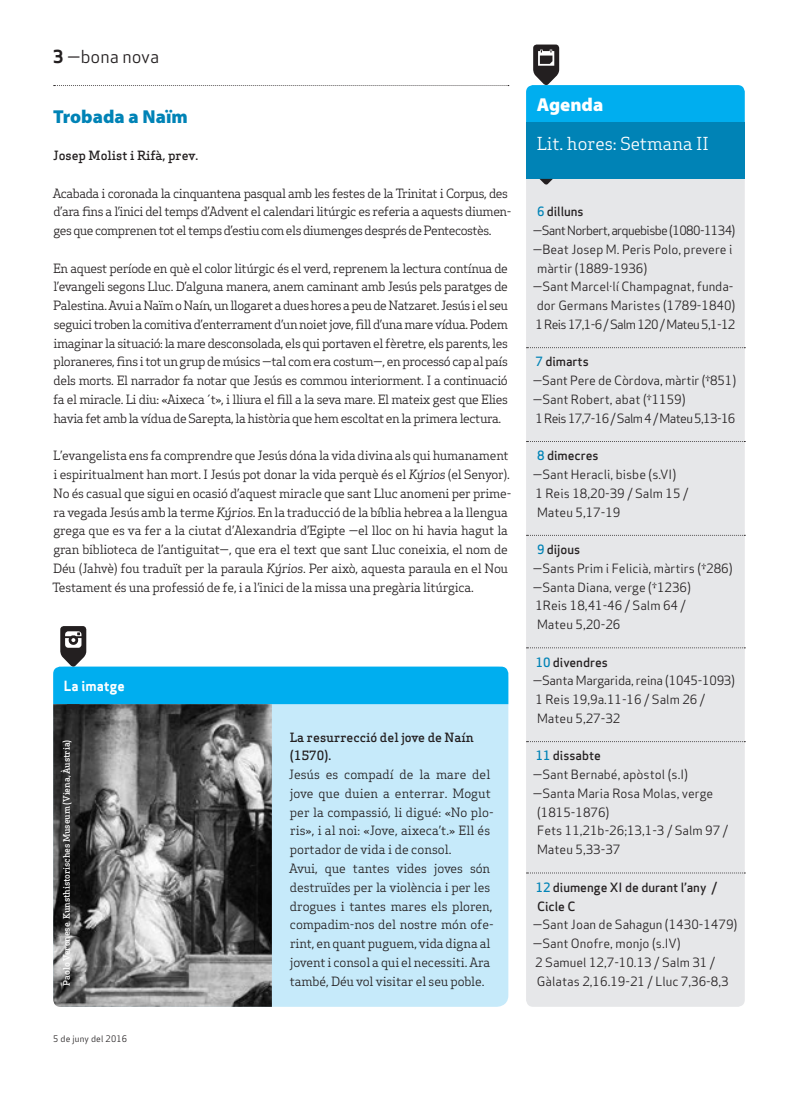
<style>
.page{position:relative;width:798px;height:1099px;background:#fff}
.page>*{position:absolute;margin:0;border:0;box-sizing:border-box;transform-origin:0 0}
.Titular_Petit{font:900 18.75px "Myriad Pro";color:#0083b6}
.Titular_Secció{font:900 18.75px "Myriad Pro";color:#fff}
.Subtitol_Secció{font:17.5px "Apex Serif";color:#fff}
.Capçalera{font:17.5px "Apex Sans Book T";color:#231f20}
.Titular_Secció_Petit{font:13.75px "Apex Sans Bold T";color:#fff}
.Text_General{font:12.5px/18.8px "Apex Serif";letter-spacing:-.02em;color:#231f20}
.Text_General-2{font:12.5px/18.8px "Apex Sans Book T";color:#231f20}
.Text_General-3{font:12.5px/18.8px "Apex Serif";letter-spacing:-.04em;color:#231f20}
.Text_General-4{font:12.5px/18.8px "Apex Serif";color:#231f20}
.Text_General-5{font:12.5px "Apex Sans Book T";letter-spacing:-.05em;color:#231f20}
.Text_General-6{font:12.5px/18.8px "Apex Sans Medium T";color:#231f20}
.Text_General-7{font:500 12.5px/18.8px "Apex Serif";color:#231f20}
.Text_General-8{font:12.5px "Apex Sans Book T";letter-spacing:-.02em;color:#231f20}
.Autors{font:500 12.5px "Apex Serif";color:#231f20}
.Peus_fotos{font:500 8.75px "Apex Serif";letter-spacing:-.015em;color:#fff}
.Data_Peu{font:8.75px "Apex Sans Book T";letter-spacing:.02em;color:#231f20}
.s1{font-family:"Apex Sans Bold T"}
.s2{font-style:italic}
.s3{color:#0083b6}
</style>
<div class="page">
<div style="left:526px;top:179px;width:218px;height:827px;background:#e6e7e9"></div>
<svg style="left:526px;top:347px;width:219px;height:1px"></svg>
<svg style="left:526px;top:535px;width:219px;height:1px"></svg>
<svg style="left:526px;top:647px;width:219px;height:1px"></svg>
<svg style="left:526px;top:441px;width:219px;height:1px"></svg>
<svg style="left:526px;top:741px;width:219px;height:1px"></svg>
<svg style="left:526px;top:872px;width:219px;height:1px"></svg>
<svg style="left:54px;top:85px;width:454px;height:1px"></svg>
<div style="left:526px;top:123px;width:218px;height:56px;background:#0083b6"></div>
<svg style="left:526px;top:45px;width:218px;height:78px"></svg>
<svg style="left:539px;top:179px;width:13px;height:6px"></svg>
<div style="left:53px;top:666px;width:455px;height:340px;background:#c6eafa;border-radius:11px"></div>
<img style="left:53px;top:710px;width:219px;height:296px">
<svg style="left:53px;top:626px;width:455px;height:84px"></svg>
<p class="Capçalera" style="left:53px;top:46px;width:107px"><span class="s1">3</span> —bona nova</p>
<p class="Titular_Petit" style="left:53px;top:104px;width:136px">Trobada a Naïm</p>
<p class="Autors" style="left:53px;top:148px;width:146px">Josep Molist i Rifà, prev.</p>
<p class="Text_General-3" style="left:53px;top:183px;width:460px">Acabada i coronada la cinquantena pasqual amb les festes de la Trinitat i Corpus, des d’ara fins a l’inici del temps d’Advent el calendari litúrgic es referia a aquests diumen&shy;ges que comprenen tot el temps d’estiu com els diumenges després de Pentecostès.</p>
<p class="Text_General" style="left:53px;top:258px;width:456px;text-align:justify">En aquest període en què el color litúrgic és el verd, reprenem la lectura contínua de l’evangeli segons Lluc. D’alguna manera, anem caminant amb Jesús pels paratges de Palestina. Avui a Naïm o Naín, un llogaret a dues hores a peu de Natzaret. Jesús i el seu seguici troben la comitiva d’enterrament d’un noiet jove, fill d’una mare vídua. Podem imaginar la situació: la mare desconsolada, els qui portaven el fèretre, els parents, les ploraneres, fins i tot un grup de músics —tal com era costum—, en processó cap al país dels morts. El narrador fa notar que Jesús es commou interiorment. I a continuació fa el miracle. Li diu: «Aixeca´t», i lliura el fill a la seva mare. El mateix gest que Elies havia fet amb la vídua de Sarepta, la història que hem escoltat en la primera lectura.</p>
<p class="Text_General" style="left:52px;top:446px;width:460px">L’evangelista ens fa comprendre que Jesús dóna la vida divina als qui humanament i espiritualment han mort. I Jesús pot donar la vida perquè és el <span class="s2">Kýrios</span> (el Senyor).<br>No és casual que sigui en ocasió d’aquest miracle que sant Lluc anomeni per prime&shy;ra vegada Jesús amb la terme <span class="s2">Kýrios</span>. En la traducció de la bíblia hebrea a la llengua grega que es va fer a la ciutat d’Alexandria d’Egipte —el lloc on hi havia hagut la gran biblioteca de l’antiguitat—, que era el text que sant Lluc coneixia, el nom de Déu (Jahvè) fou traduït per la paraula <span class="s2">Kýrios</span>. Per això, aquesta paraula en el Nou Testament és una professió de fe, i a l’inici de la missa una pregària litúrgica.</p>
<p class="Titular_Secció_Petit" style="left:64px;top:677px;width:62px">La imatge</p>
<p class="Peus_fotos" style="left:61px;top:985px;width:247px;rotate:-90deg">Paolo Veronese. Kunsthistorisches Museum (Viena, Àustria)</p>
<p class="Data_Peu" style="left:53px;top:1032px;width:75px">5 de juny del 2016</p>
<p class="Text_General-7" style="left:290px;top:727px;width:185px">La resurrecció del jove de Naín (1570).</p>
<p class="Text_General-4" style="left:289px;top:765px;width:206px">Jesús es compadí de la mare del jove que duien a enterrar. Mogut per la compassió, li digué: «No plo&shy;ris», i al noi: «Jove, aixeca’t.» Ell és portador de vida i de consol.</p>
<p class="Text_General" style="left:289px;top:858px;width:206px">Avui, que tantes vides joves són destruïdes per la violència i per les drogues i tantes mares els ploren, compadim-nos del nostre món ofe&shy;rint, en quant puguem, vida digna al jovent i consol a qui el necessiti. Ara</p>
<p class="Text_General" style="left:290px;top:971px;width:196px">també, Déu vol visitar el seu poble.</p>
<p class="Titular_Secció" style="left:536px;top:92px;width:68px">Agenda</p>
<p class="Subtitol_Secció" style="left:536px;top:133px;width:174px">Lit. hores: Setmana II</p>
<p class="Text_General-6" style="left:537px;top:202px;width:48px"><span class="s3">6</span> dilluns</p>
<p class="Text_General-5" style="left:532px;top:222px;width:204px">—Sant Norbert, arquebisbe (1080-1134)</p>
<p class="Text_General-2" style="left:537px;top:240px;width:197px;text-indent:-5px">—Beat Josep M. Peris Polo, prevere i màrtir (1889-1936)</p>
<p class="Text_General-2" style="left:532px;top:277px;width:204px;text-align:center">—Sant Marcel·lí Champagnat, funda&shy;dor Germans Maristes (1789-1840)</p>
<p class="Text_General-5" style="left:535px;top:316px;width:201px">1 Reis 17,1-6 / Salm 120 / Mateu 5,1-12</p>
<p class="Text_General-6" style="left:535px;top:352px;width:55px"><span class="s3">7</span> dimarts</p>
<p class="Text_General-2" style="left:532px;top:371px;width:205px">—Sant Pere de Còrdova, màrtir (†851)</p>
<p class="Text_General-2" style="left:532px;top:390px;width:154px">—Sant Robert, abat (†1159)</p>
<p class="Text_General-5" style="left:535px;top:410px;width:201px">1 Reis 17,7-16 / Salm 4 / Mateu 5,13-16</p>
<p class="Text_General-6" style="left:537px;top:446px;width:63px"><span class="s3">8</span> dimecres</p>
<p class="Text_General-2" style="left:532px;top:465px;width:145px">—Sant Heracli, bisbe (s.VI)</p>
<p class="Text_General-2" style="left:535px;top:483px;width:154px">1 Reis 18,20-39 / Salm 15 /</p>
<p class="Text_General-2" style="left:537px;top:502px;width:85px">Mateu 5,17-19</p>
<p class="Text_General-6" style="left:537px;top:540px;width:45px"><span class="s3">9</span> dijous</p>
<p class="Text_General-2" style="left:532px;top:558px;width:201px">—Sants Prim i Felicià, màrtirs (†286)</p>
<p class="Text_General-2" style="left:532px;top:577px;width:160px">—Santa Diana, verge (†1236)</p>
<p class="Text_General-2" style="left:535px;top:596px;width:152px">1Reis 18,41-46 / Salm 64 /</p>
<p class="Text_General-2" style="left:537px;top:615px;width:85px">Mateu 5,20-26</p>
<p class="Text_General-6" style="left:535px;top:652px;width:74px"><span class="s3">10</span> divendres</p>
<p class="Text_General-8" style="left:532px;top:672px;width:204px">—Santa Margarida, reina (1045-1093)</p>
<p class="Text_General-2" style="left:535px;top:690px;width:171px">1 Reis 19,9a.11-16 / Salm 26 /</p>
<p class="Text_General-2" style="left:537px;top:708px;width:85px">Mateu 5,27-32</p>
<p class="Text_General-6" style="left:535px;top:746px;width:67px"><span class="s3">11</span> dissabte</p>
<p class="Text_General-2" style="left:532px;top:765px;width:157px">—Sant Bernabé, apòstol (s.I)</p>
<p class="Text_General-2" style="left:537px;top:783px;width:177px;text-indent:-4px">—Santa Maria Rosa Molas, verge (1815-1876)</p>
<p class="Text_General-2" style="left:537px;top:821px;width:192px">Fets 11,21b-26;13,1-3 / Salm 97 /<br>Mateu 5,33-37</p>
<p class="Text_General-6" style="left:535px;top:877px;width:183px"><span class="s3">12</span> diumenge XI de durant l’any /<br>Cicle C</p>
<p class="Text_General-2" style="left:532px;top:915px;width:206px">—Sant Joan de Sahagun (1430-1479)</p>
<p class="Text_General-2" style="left:532px;top:933px;width:149px">—Sant Onofre, monjo (s.IV)</p>
<p class="Text_General-2" style="left:535px;top:952px;width:195px">2 Samuel 12,7-10.13 / Salm 31 /<br>Gàlatas 2,16.19-21 / Lluc 7,36-8,3</p>
</div>
